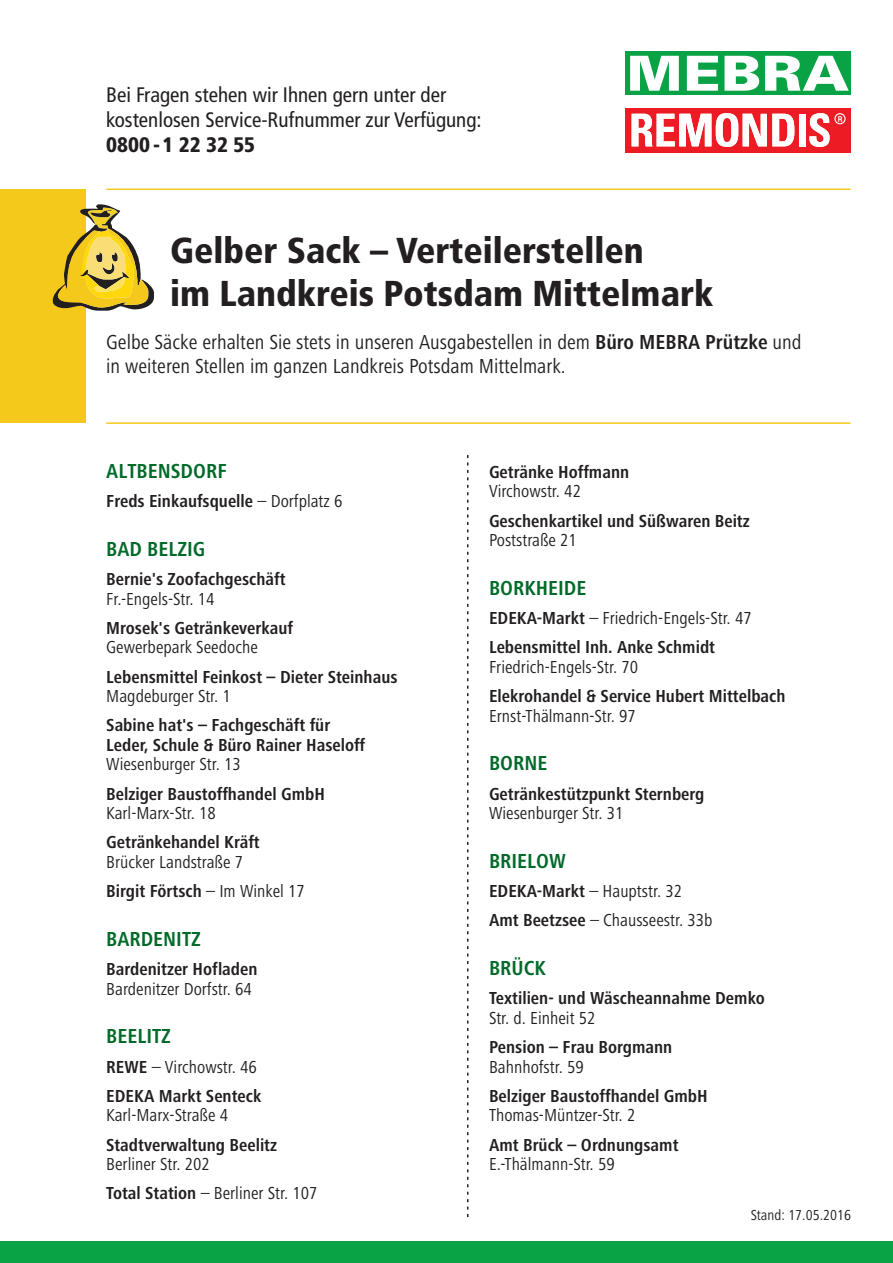
<style>
.page{position:relative;width:893px;height:1263px;background:#fff}
.page>*{position:absolute;margin:0;border:0;box-sizing:border-box;transform-origin:0 0}
.t1{font:900 condensed 36px/43.2px "Frutiger";color:#231f20}
.t2{font:condensed 21px/23.2px "Frutiger Next LT";color:#231f20}
.t3{font:condensed 21px/24.8px "Frutiger";color:#231f20}
.t4{font:700 condensed 21px "Frutiger Next LT";color:#006a29}
.t5{font:900 condensed 21px "Frutiger";color:#231f20}
.t6{font:700 condensed 18px/29.2px "Frutiger Next LT";color:#231f20}
.t7{font:condensed 18px/29.2px "Frutiger Next LT";color:#231f20}
.t8{font:condensed 15px "Frutiger Next LT";color:#231f20}
.t9{font:700 8.1px "Helvetica";color:#fff;scale:.82 1}
.s1{font-weight:700}
.s2{font-weight:400}
</style>
<div class="page">
<div style="left:625px;top:52px;width:225px;height:43px;background:#09a245"></div>
<svg style="left:630px;top:56px;width:219px;height:35px"></svg>
<div style="left:625px;top:108px;width:225px;height:44px;background:#ed1c24"></div>
<svg style="left:631px;top:113px;width:163px;height:34px"></svg>
<div style="left:799px;top:114px;width:6px;height:32px;background:#fff"></div>
<svg style="left:809px;top:113px;width:36px;height:34px"></svg>
<svg style="left:467px;top:455px;width:1px;height:762px"></svg>
<hr style="left:106px;top:189px;width:744px;height:1px;background:#f4c91c">
<hr style="left:106px;top:422px;width:744px;height:2px;background:#f4c91c">
<div style="left:0;top:1242px;width:893px;height:21px;background:#09a245"></div>
<div style="left:0;top:189px;width:85px;height:234px;background:#f4c91c"></div>
<svg style="left:53px;top:204px;width:101px;height:107px"></svg>
<p class="t3" style="left:106px;top:84px;width:377px">Bei Fragen stehen wir Ihnen gern unter der kostenlosen Service-Rufnummer zur Verfügung:</p>
<p class="t5" style="left:106px;top:137px;width:150px">0800 -1 22 32 55</p>
<h1 class="t1" style="left:170px;top:232px;width:545px">Gelber Sack – Verteilerstellen<br>im Landkreis Potsdam Mittelmark</h1>
<p class="t2" style="left:106px;top:333px;width:697px">Gelbe Säcke erhalten Sie stets in unseren Ausgabestellen in dem <span class="s1">Büro MEBRA Prützke</span> und in weiteren Stellen im ganzen Landkreis Potsdam Mittelmark.</p>
<p class="t4" style="left:106px;top:463px;width:122px">ALTBENSDORF</p>
<p class="t6" style="left:106px;top:488px;width:238px">Freds Einkaufsquelle <span class="s2">– Dorfplatz 6</span></p>
<p class="t4" style="left:106px;top:541px;width:101px">BAD BELZIG</p>
<p class="t6" style="left:106px;top:566px;width:181px">Bernie's Zoofachgeschäft</p>
<p class="t6" style="left:106px;top:615px;width:188px">Mrosek's Getränkeverkauf</p>
<p class="t6" style="left:106px;top:663px;width:293px">Lebensmittel Feinkost – Dieter Steinhaus</p>
<p class="t6" style="left:106px;top:717px;width:260px;line-height:19.5px">Sabine hat's – Fachgeschäft für<br>Leder, Schule &amp; Büro Rainer Haseloff</p>
<p class="t6" style="left:106px;top:780px;width:220px">Belziger Baustoffhandel GmbH</p>
<p class="t6" style="left:106px;top:829px;width:155px">Getränkehandel Kräft</p>
<p class="t6" style="left:106px;top:878px;width:200px">Birgit Förtsch <span class="s2">– Im Winkel 17</span></p>
<p class="t7" style="left:106px;top:585px;width:110px">Fr.-Engels-Str. 14</p>
<p class="t7" style="left:106px;top:634px;width:153px">Gewerbepark Seedoche</p>
<p class="t7" style="left:106px;top:683px;width:126px">Magdeburger Str. 1</p>
<p class="t7" style="left:106px;top:751px;width:136px">Wiesenburger Str. 13</p>
<p class="t7" style="left:106px;top:800px;width:111px">Karl-Marx-Str. 18</p>
<p class="t7" style="left:106px;top:849px;width:138px">Brücker Landstraße 7</p>
<p class="t4" style="left:106px;top:931px;width:96px">BARDENITZ</p>
<p class="t6" style="left:106px;top:956px;width:153px">Bardenitzer Hofladen</p>
<p class="t7" style="left:106px;top:975px;width:147px">Bardenitzer Dorfstr. 64</p>
<p class="t4" style="left:106px;top:1028px;width:66px">BEELITZ</p>
<p class="t6" style="left:106px;top:1053px;width:157px">REWE <span class="s2">– Virchowstr. 46<br></span>EDEKA Markt Senteck</p>
<p class="t6" style="left:106px;top:1131px;width:172px">Stadtverwaltung Beelitz</p>
<p class="t7" style="left:106px;top:1180px;width:213px"><span class="s1">Total Station</span> – Berliner Str. 107</p>
<p class="t7" style="left:106px;top:1102px;width:123px">Karl-Marx-Straße 4</p>
<p class="t7" style="left:106px;top:1151px;width:105px">Berliner Str. 202</p>
<p class="t6" style="left:489px;top:459px;width:142px">Getränke Hoffmann</p>
<p class="t6" style="left:489px;top:507px;width:262px">Geschenkartikel und Süßwaren Beitz</p>
<p class="t7" style="left:489px;top:478px;width:94px">Virchowstr. 42</p>
<p class="t7" style="left:489px;top:527px;width:89px">Poststraße 21</p>
<p class="t4" style="left:489px;top:580px;width:99px">BORKHEIDE</p>
<p class="t6" style="left:489px;top:605px;width:264px">EDEKA-Markt <span class="s2">– Friedrich-Engels-Str. 47<br></span>Lebensmittel Inh. Anke Schmidt</p>
<p class="t6" style="left:489px;top:683px;width:298px">Elekrohandel &amp; Service Hubert Mittelbach</p>
<p class="t7" style="left:489px;top:654px;width:151px">Friedrich-Engels-Str. 70</p>
<p class="t7" style="left:489px;top:702px;width:148px">Ernst-Thälmann-Str. 97</p>
<p class="t4" style="left:489px;top:755px;width:60px">BORNE</p>
<p class="t6" style="left:489px;top:780px;width:217px">Getränkestützpunkt Sternberg</p>
<p class="t7" style="left:489px;top:800px;width:136px">Wiesenburger Str. 31</p>
<p class="t4" style="left:489px;top:853px;width:78px">BRIELOW</p>
<p class="t7" style="left:489px;top:878px;width:225px"><span class="s1">EDEKA-Markt</span> – Hauptstr. 32<br><span class="s1">Amt Beetzsee</span> – Chausseestr. 33b</p>
<p class="t4" style="left:489px;top:960px;width:59px">BRÜCK</p>
<p class="t6" style="left:489px;top:985px;width:277px">Textilien- und Wäscheannahme Demko</p>
<p class="t6" style="left:489px;top:1034px;width:185px">Pension – Frau Borgmann</p>
<p class="t6" style="left:489px;top:1083px;width:220px">Belziger Baustoffhandel GmbH</p>
<p class="t6" style="left:489px;top:1131px;width:191px">Amt Brück – Ordnungsamt</p>
<p class="t7" style="left:489px;top:1005px;width:108px">Str. d. Einheit 52</p>
<p class="t7" style="left:489px;top:1053px;width:96px">Bahnhofstr. 59</p>
<p class="t7" style="left:489px;top:1102px;width:148px">Thomas-Müntzer-Str. 2</p>
<p class="t7" style="left:489px;top:1151px;width:127px">E.-Thälmann-Str. 59</p>
<p class="t9" style="left:838px;top:116px;width:7px">R</p>
<p class="t8" style="left:751px;top:1210px;width:102px">Stand: 17.05.2016</p>
</div>
